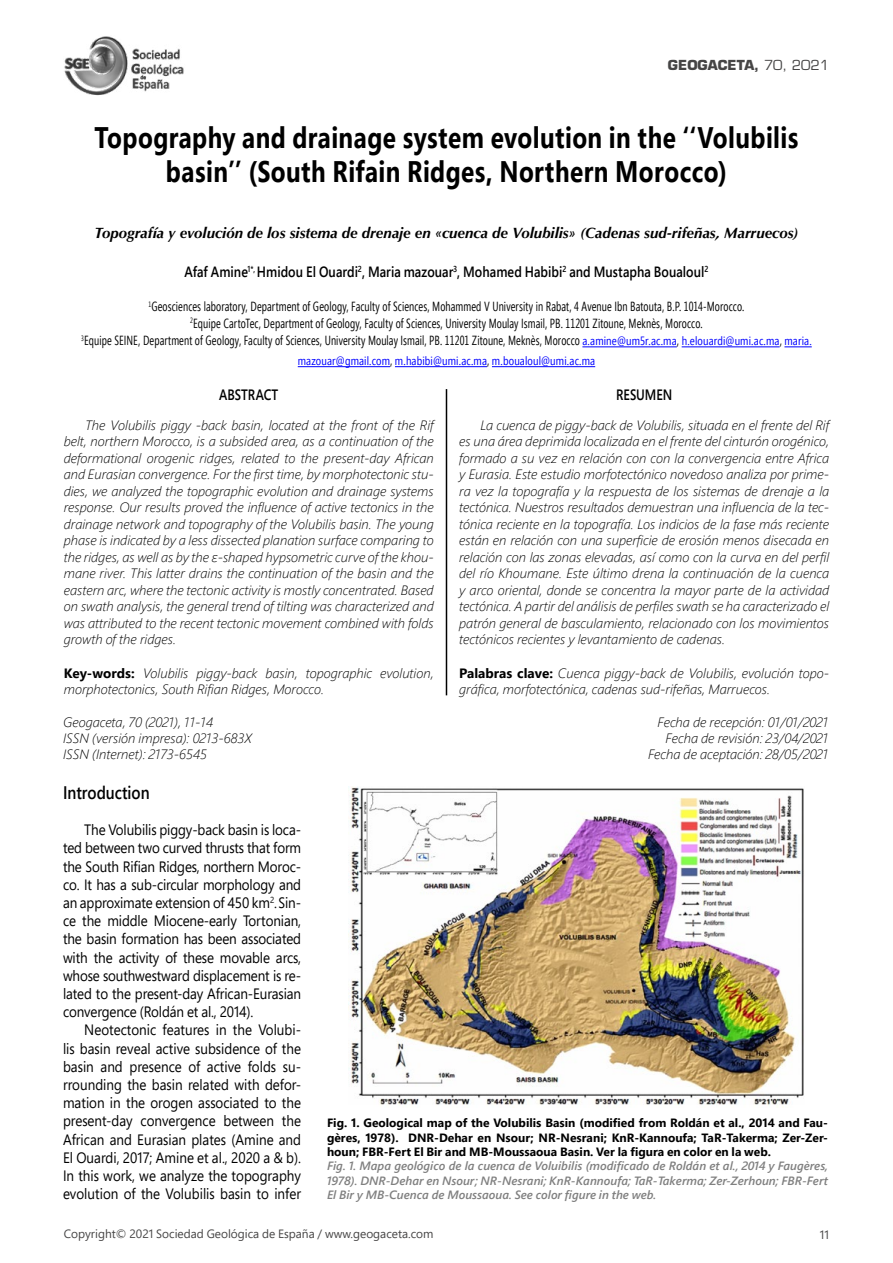
<style>
.page{position:relative;width:893px;height:1263px;background:#fff}
.page>*{position:absolute;margin:0;border:0;box-sizing:border-box;transform-origin:0 0}
.t1{font:700 29.7px/34.2px "Segoe Pro";letter-spacing:.015em;color:#000;text-align:center;scale:.82 1}
.t2{font:600 18.15px "Segoe UI";color:#000;scale:.85 1}
.t3{font:15px/18.1px "Segoe Pro";letter-spacing:-.01em;color:#000;text-align:justify;scale:.9 1}
.t4{font:italic 700 15px "Optima";color:#000}
.t5{font:600 15px "Segoe Pro";color:#000;scale:.82 1}
.t6{font:600 14.85px "Segoe Pro";letter-spacing:.005em;color:#000;scale:.85 1}
.t7{font:italic 300 13.5px/16.5px "Segoe Pro";color:#000;text-align:justify}
.t8{font:700 13.5px "Eurostile LT Std";color:#464545}
.t9{font:13.2px/16.2px "Segoe Condensed";letter-spacing:.01em;color:#000;text-align:center;scale:.85 1}
.t10{font:700 12px/14.4px "Segoe Pro";color:#000;text-align:justify}
.t11{font:italic 600 12px/14.4px "Segoe Pro";color:#808080;text-align:justify}
.t12{font:12px "Segoe Pro";color:#464545}
.t13{font:12px "Segoe Condensed";letter-spacing:.01em;color:#00f}
.s1{font-weight:400}
.s2{font-size:12px;color:#00f}
.s3{font-size:13.2px;color:#000}
.s4{font-weight:700;font-style:normal}
</style>
<div class="page">
<img style="left:64px;top:36px;width:120px;height:60px">
<hr style="left:582px;top:346px;width:95px;height:1px;background:#00f">
<hr style="left:682px;top:346px;width:98px;height:1px;background:#00f">
<svg style="left:784px;top:346px;width:28px;height:1px"></svg>
<hr style="left:298px;top:366px;width:92px;height:1px;background:#00f">
<hr style="left:395px;top:366px;width:92px;height:1px;background:#00f">
<hr style="left:492px;top:366px;width:103px;height:1px;background:#00f">
<hr style="left:446px;top:389px;width:1px;height:306px;background:#000">
<img style="left:349px;top:787px;width:455px;height:318px">
<p class="t8" style="left:668px;top:56px;width:163px">GEOGACETA, <span class="s1">70, 2021</span></p>
<h1 class="t1" style="left:94px;top:119px;width:860px">Topography and drainage system evolution in the ‘‘Volubilis basin’’ (South Rifain Ridges, Northern Morocco)</h1>
<p class="t4" style="left:95px;top:224px;width:705px">Topografía y evolución de los sistema de drenaje en «cuenca de Volubilis» (Cadenas sud-rifeñas, Marruecos)</p>
<p class="t6" style="left:185px;top:261px;width:618px">Afaf Amine<sup>1*,</sup> Hmidou El Ouardi<sup>2</sup>, Maria mazouar<sup>3</sup>, Mohamed Habibi<sup>2</sup> and Mustapha Boualoul<sup>2</sup></p>
<p class="t9" style="left:149px;top:299px;width:702px"><sup>1</sup>Geosciences laboratory, Department of Geology, Faculty of Sciences, Mohammed V University in Rabat, 4 Avenue Ibn Batouta, B.P. 1014-Morocco.<br><sup>2</sup>Equipe CartoTec, Department of Geology, Faculty of Sciences, University Moulay Ismail, PB. 11201 Zitoune, Meknès, Morocco.</p>
<p class="t9" style="left:81px;top:333px;width:861px"><sup>3</sup>Equipe SEINE, Department of Geology, Faculty of Sciences, University Moulay Ismail, PB. 11201 Zitoune, Meknès, Morocco <span class="s2">a.amine@um5r.ac.ma</span>, <span class="s2">h.elouardi@umi.ac.ma</span>, <span class="s2">maria.</span></p>
<p class="t13" style="left:298px;top:354px;width:299px">mazouar@gmail.com<span class="s3">,</span> m.habibi@umi.ac.ma<span class="s3">,</span> m.boualoul@umi.ac.ma</p>
<p class="t5" style="left:219px;top:385px;width:74px">ABSTRACT</p>
<p class="t7" style="left:64px;top:416px;width:371px;text-indent:21px">The Volubilis piggy -back basin, located at the front of the Rif belt, northern Morocco, is a subsided area, as a continuation of the deformational orogenic ridges, related to the present-day African and Eurasian convergence. For the first time, by morphotectonic stu&shy;dies, we analyzed the topographic evolution and drainage systems response. Our results proved the influence of active tectonics in the drainage network and topography of the Volubilis basin. The young phase is indicated by a less dissected planation surface comparing to the ridges, as well as by the ε-shaped hypsometric curve of the khou&shy;mane river. This latter drains the continuation of the basin and the eastern arc, where the tectonic activity is mostly concentrated. Based on swath analysis, the general trend of tilting was characterized and was attributed to the recent tectonic movement combined with folds growth of the ridges.</p>
<p class="t7" style="left:64px;top:664px;width:371px"><span class="s4">Key-words:</span> Volubilis piggy-back basin, topographic evolution, morphotectonics, South Rifian Ridges, Morocco.</p>
<p class="t5" style="left:616px;top:385px;width:70px">RESUMEN</p>
<p class="t7" style="left:459px;top:416px;width:371px;text-indent:21px">La cuenca de piggy-back de Volubilis, situada en el frente del Rif es una área deprimida localizada en el frente del cinturón orogénico, formado a su vez en relación con con la convergencia entre Africa y Eurasia. Este estudio morfotectónico novedoso analiza por prime&shy;ra vez la topografía y la respuesta de los sistemas de drenaje a la tectónica. Nuestros resultados demuestran una influencia de la tec&shy;tónica reciente en la topografía. Los indicios de la fase más reciente están en relación con una superficie de erosión menos disecada en relación con las zonas elevadas, así como con la curva en del perfil del río Khoumane. Este último drena la continuación de la cuenca y arco oriental, donde se concentra la mayor parte de la actividad tectónica. A partir del análisis de perfiles swath se ha caracterizado el patrón general de basculamiento, relacionado con los movimientos tectónicos recientes y levantamiento de cadenas.</p>
<p class="t7" style="left:459px;top:664px;width:371px"><span class="s4">Palabras clave:</span> Cuenca piggy-back de Volubilis, evolución topo&shy;gráfica, morfotectónica, cadenas sud-rifeñas, Marruecos.</p>
<p class="t7" style="left:63px;top:713px;width:151px">Geogaceta, 70 (2021), 11-14</p>
<p class="t7" style="left:657px;top:713px;width:172px">Fecha de recepción: 01/01/2021</p>
<p class="t7" style="left:63px;top:729px;width:191px">ISSN (versión impresa): 0213-683X</p>
<p class="t7" style="left:666px;top:729px;width:164px">Fecha de revisión: 23/04/2021</p>
<p class="t7" style="left:63px;top:746px;width:145px">ISSN (Internet): 2173-6545</p>
<p class="t7" style="left:648px;top:746px;width:182px">Fecha de aceptación: 28/05/2021</p>
<h2 class="t2" style="left:63px;top:775px;width:104px">Introduction</h2>
<p class="t3" style="left:63px;top:820px;width:266px;text-indent:21px">The Volubilis piggy-back basin is loca&shy;ted between two curved thrusts that form the South Rifian Ridges, northern Moroc&shy;co. It has a sub-circular morphology and an approximate extension of 450 km<sup>2</sup>.Sin&shy;ce the middle Miocene-early Tortonian, the basin formation has been associated with the activity of these movable arcs, whose southwestward displacement is re&shy;lated to the present-day African-Eurasian convergence (Roldán et al., 2014).</p>
<p class="t3" style="left:63px;top:1020px;width:266px;text-indent:21px">Neotectonic features in the Volubi&shy;lis basin reveal active subsidence of the basin and presence of active folds su&shy;rrounding the basin related with defor&shy;mation in the orogen associated to the present-day convergence between the African and Eurasian plates (Amine and El Ouardi, 2017; Amine et al., 2020 a &amp; b).<br>In this work, we analyze the topography evolution of the Volubilis basin to infer</p>
<p class="t10" style="left:327px;top:1115px;width:502px">Fig. 1. Geological map of the Volubilis Basin (modified from Roldán et al., 2014 and Fau&shy;gères, 1978). DNR-Dehar en Nsour; NR-Nesrani; KnR-Kannoufa; TaR-Takerma; Zer-Zer&shy;houn; FBR-Fert El Bir and MB-Moussaoua Basin. Ver la figura en color en la web.</p>
<p class="t11" style="left:327px;top:1159px;width:502px">Fig. 1. Mapa geológico de la cuenca de Voluibilis (modificado de Roldán et al., 2014 y Faugères, 1978). DNR-Dehar en Nsour; NR-Nesrani; KnR-Kannoufa; TaR-Takerma; Zer-Zerhoun; FBR-Fert El Bir y MB-Cuenca de Moussaoua. See color figure in the web.</p>
<p class="t12" style="left:64px;top:1225px;width:371px">Copyright© 2021 Sociedad Geológica de España / www.geogaceta.com</p>
<p class="t12" style="left:820px;top:1227px;width:11px">11</p>
</div>
